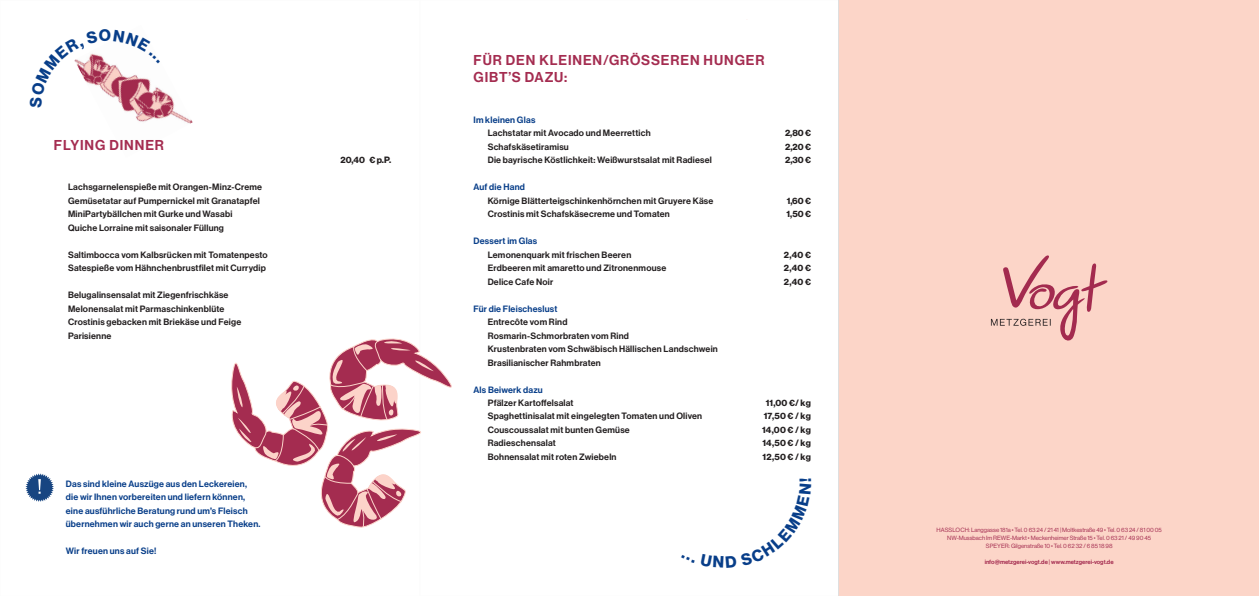
<style>
.page{position:relative;width:1259px;height:596px;background:#fff}
.page>*{position:absolute;margin:0;border:0;box-sizing:border-box;transform-origin:0 0}
.Subline{font:14px/17px "N Haas Grotesk DS Pro 65 Md";letter-spacing:.065em;color:#a42c50}
.Fließtext{font:9px "N Haas Grotesk DS Pro 65 Md";letter-spacing:.025em;color:#231f20}
.Fließtext-2{font:9px/13.5px "N Haas Grotesk DS Pro 65 Md";letter-spacing:.025em;color:#083e89}
.Fließtext-3{font:9px "N Haas Grotesk DS Pro 75 Bd";letter-spacing:.02em;color:#231f20}
.t1{font:6px "N Haas Grotesk DS Pro 55 Rg";color:#a42c50}
.t2{font:6px "N Haas Grotesk DS Pro 65 Md";color:#a42c50}
.s1{font-family:"N Haas Grotesk DS Pro 75 Bd"}
</style>
<div class="page">
<img style="left:122px;top:89px;width:71px;height:35px">
<svg style="left:231px;top:338px;width:221px;height:190px"></svg>
<svg style="left:26px;top:473px;width:28px;height:28px"></svg>
<div style="left:839px;top:0;width:420px;height:595px;background:#fcd5c8"></div>
<svg style="left:991px;top:255px;width:116px;height:86px"></svg>
<svg style="left:74px;top:53px;width:86px;height:55px"></svg>
<p class="Subline" style="left:54px;top:136px;width:112px">FLYING DINNER</p>
<p class="Fließtext" style="left:68px;top:182px;width:196px">Lachsgarnelenspieße mit Orangen-Minz-Creme</p>
<p class="Fließtext" style="left:68px;top:195px;width:193px">Gemüsetatar auf Pumpernickel mit Granatapfel</p>
<p class="Fließtext" style="left:68px;top:209px;width:166px">MiniPartybällchen mit Gurke und Wasabi</p>
<p class="Fließtext" style="left:68px;top:222px;width:157px">Quiche Lorraine mit saisonaler Füllung</p>
<p class="Fließtext" style="left:68px;top:249px;width:201px">Saltimbocca vom Kalbsrücken mit Tomatenpesto</p>
<p class="Fließtext" style="left:68px;top:262px;width:199px">Satespieße vom Hähnchenbrustfilet mit Currydip</p>
<p class="Fließtext" style="left:68px;top:289px;width:162px">Belugalinsensalat mit Ziegenfrischkäse</p>
<p class="Fließtext" style="left:68px;top:303px;width:158px">Melonensalat mit Parmaschinkenblüte</p>
<p class="Fließtext" style="left:68px;top:316px;width:175px">Crostinis gebacken mit Briekäse und Feige</p>
<p class="Fließtext" style="left:68px;top:330px;width:45px">Parisienne</p>
<p class="Fließtext-2" style="left:66px;top:477px;width:183px">Das sind kleine Auszüge aus den Leckereien,</p>
<p class="Fließtext-2" style="left:66px;top:490px;width:181px">die wir Ihnen vorbereiten und liefern können,</p>
<p class="Fließtext-2" style="left:66px;top:504px;width:196px">eine ausführliche Beratung rund um<span class="s1">’</span>s Fleisch übernehmen wir auch gerne an unseren Theken.</p>
<p class="Fließtext-2" style="left:66px;top:544px;width:92px">Wir freuen uns auf Sie!</p>
<p class="Fließtext-3" style="left:340px;top:155px;width:52px">20,40 € p.P.</p>
<p class="Subline" style="left:473px;top:52px;width:292px">FÜR DEN KLEINEN/GRÖSSEREN HUNGER<br>GIBT’S DAZU:</p>
<p class="Fließtext-2" style="left:473px;top:113px;width:63px">Im kleinen Glas</p>
<p class="Fließtext" style="left:488px;top:128px;width:165px">Lachstatar mit Avocado und Meerrettich</p>
<p class="Fließtext" style="left:488px;top:141px;width:83px">Schafskäsetiramisu</p>
<p class="Fließtext" style="left:488px;top:155px;width:226px">Die bayrische Köstlichkeit: Weißwurstsalat mit Radiesel</p>
<p class="Fließtext-2" style="left:473px;top:180px;width:53px">Auf die Hand</p>
<p class="Fließtext" style="left:488px;top:195px;width:227px">Körnige Blätterteigschinkenhörnchen mit Gruyere Käse</p>
<p class="Fließtext" style="left:488px;top:209px;width:184px">Crostinis mit Schafskäsecreme und Tomaten</p>
<p class="Fließtext-2" style="left:473px;top:234px;width:65px">Dessert im Glas</p>
<p class="Fließtext" style="left:488px;top:249px;width:145px">Lemonenquark mit frischen Beeren</p>
<p class="Fließtext" style="left:488px;top:262px;width:180px">Erdbeeren mit amaretto und Zitronenmouse</p>
<p class="Fließtext" style="left:488px;top:276px;width:67px">Delice Cafe Noir</p>
<p class="Fließtext-2" style="left:473px;top:301px;width:85px">Für die Fleischeslust</p>
<p class="Fließtext" style="left:488px;top:316px;width:81px">Entrecôte vom Rind</p>
<p class="Fließtext" style="left:488px;top:330px;width:143px">Rosmarin-Schmorbraten vom Rind</p>
<p class="Fließtext" style="left:488px;top:343px;width:232px">Krustenbraten vom Schwäbisch Hällischen Landschwein</p>
<p class="Fließtext" style="left:488px;top:357px;width:115px">Brasilianischer Rahmbraten</p>
<p class="Fließtext-2" style="left:473px;top:382px;width:71px">Als Beiwerk dazu</p>
<p class="Fließtext" style="left:488px;top:397px;width:87px">Pfälzer Kartoffelsalat</p>
<p class="Fließtext" style="left:488px;top:411px;width:216px">Spaghettinisalat mit eingelegten Tomaten und Oliven</p>
<p class="Fließtext" style="left:488px;top:424px;width:144px">Couscoussalat mit bunten Gemüse</p>
<p class="Fließtext" style="left:488px;top:438px;width:70px">Radieschensalat</p>
<p class="Fließtext" style="left:488px;top:451px;width:130px">Bohnensalat mit roten Zwiebeln</p>
<p class="Fließtext-3" style="left:785px;top:128px;width:27px">2,80 €</p>
<p class="Fließtext-3" style="left:785px;top:141px;width:27px">2,20 €</p>
<p class="Fließtext-3" style="left:785px;top:155px;width:27px">2,30 €</p>
<p class="Fließtext-3" style="left:786px;top:195px;width:26px">1,60 €</p>
<p class="Fließtext-3" style="left:786px;top:209px;width:26px">1,50 €</p>
<p class="Fließtext-3" style="left:784px;top:249px;width:29px">2,40 €</p>
<p class="Fließtext-3" style="left:784px;top:262px;width:29px">2,40 €</p>
<p class="Fließtext-3" style="left:784px;top:276px;width:29px">2,40 €</p>
<p class="Fließtext-3" style="left:766px;top:397px;width:47px">11,00 €/ kg</p>
<p class="Fließtext-3" style="left:764px;top:411px;width:49px">17,50 € / kg</p>
<p class="Fließtext-3" style="left:762px;top:424px;width:50px">14,00 € / kg</p>
<p class="Fließtext-3" style="left:762px;top:438px;width:50px">14,50 € / kg</p>
<p class="Fließtext-3" style="left:762px;top:451px;width:50px">12,50 € / kg</p>
<p class="t1" style="left:936px;top:526px;width:227px">HASSLOCH: Langgasse 181a • Tel. 0 63 24 / 21 41 | Moltkestraße 49 • Tel. 0 63 24 / 81 00 05</p>
<p class="t1" style="left:947px;top:534px;width:205px">NW-Mussbach Im REWE-Markt • Meckenheimer Straße 15 • Tel. 0 63 21 / 49 90 45</p>
<p class="t1" style="left:986px;top:542px;width:128px">SPEYER: Gilgenstraße 10 • Tel. 0 62 32 / 6 85 18 98</p>
<p class="t2" style="left:984px;top:558px;width:130px">info@metzgerei-vogt.de | www.metzgerei-vogt.de</p>
</div>
